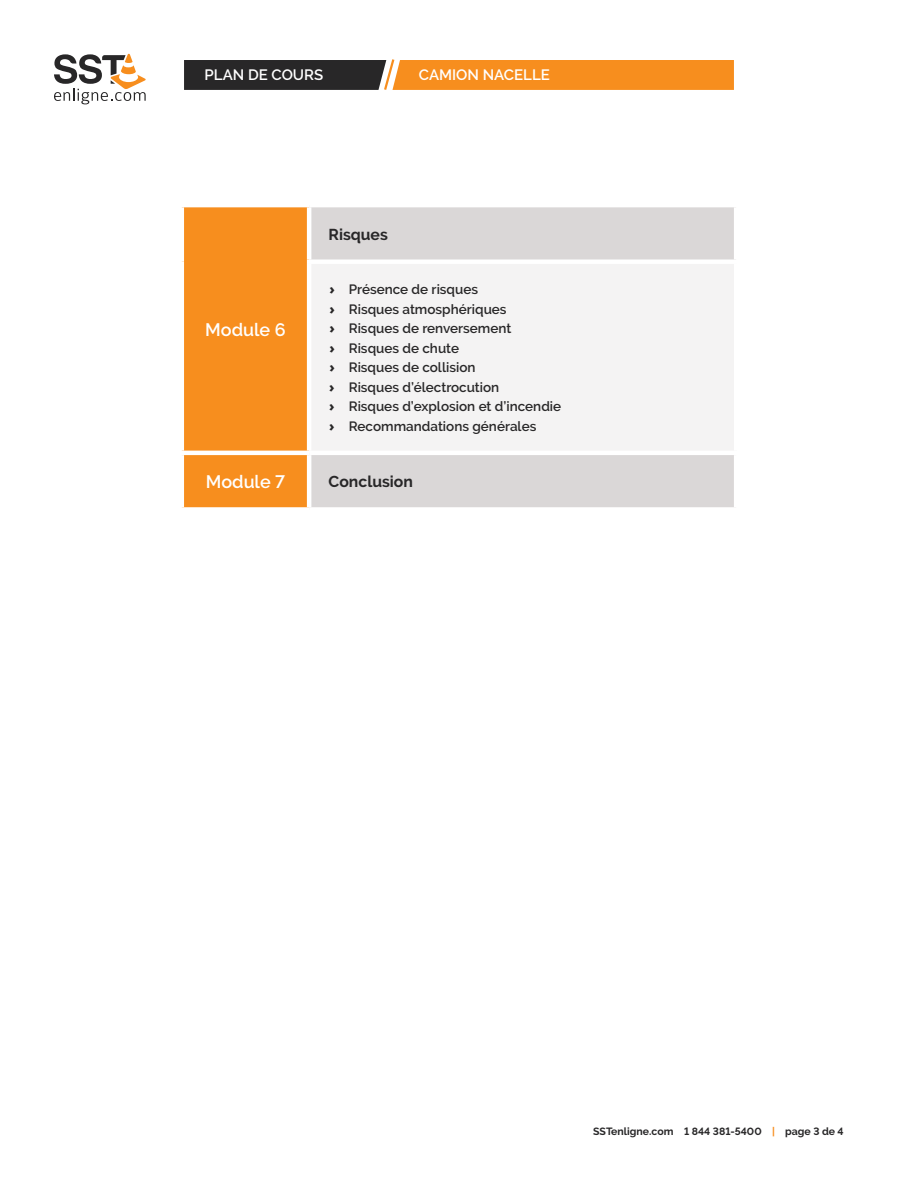
<style>
.page{position:relative;width:918px;height:1188px;background:#fff}
.page>*{position:absolute;margin:0;border:0;box-sizing:border-box;transform-origin:0 0}
.t1{font:600 18px "Rising Sun";color:#fff}
.t2{font:700 15.75px "Rising Sun";color:#282728}
.t3{font:600 15px "Rising Sun";color:#fff}
.t4{font:600 13.5px/19.5px "Rising Sun";color:#282728}
.t5{font:700 10.5px "Rising Sun";color:#282728}
.s1{font-family:"Open Sans";font-weight:800}
.s2{color:#f78e1e}
</style>
<div class="page">
<svg style="left:54px;top:54px;width:92px;height:50px"></svg>
<svg style="left:184px;top:59px;width:550px;height:31px;background:#af702d"></svg>
<div style="left:184px;top:207px;width:123px;height:300px;background:#f78e1e"></div>
<div style="left:311px;top:207px;width:423px;height:300px;background:#dad7d7"></div>
<div style="left:309px;top:262px;width:427px;height:191px;background:#f4f3f3"></div>
<div style="left:307px;top:259px;width:431px;height:5px;background:#fff"></div>
<hr style="left:307px;top:264px;width:4px;height:187px;background:#fff">
<hr style="left:734px;top:264px;width:4px;height:187px;background:#fff">
<hr style="left:180px;top:451px;width:129px;height:4px;background:#fff">
<hr style="left:309px;top:451px;width:429px;height:4px;background:#fff">
<p class="t3" style="left:205px;top:66px;width:120px">PLAN DE COURS</p>
<p class="t3" style="left:419px;top:66px;width:132px">CAMION NACELLE</p>
<h1 class="t1" style="left:205px;top:319px;width:82px">Module 6</h1>
<p class="t2" style="left:329px;top:225px;width:61px">Risques</p>
<p class="t4" style="left:329px;top:280px;width:233px"><span class="s1">›</span> Présence de risques<br><span class="s1">›</span> Risques atmosphériques<br><span class="s1">›</span> Risques de renversement<br><span class="s1">›</span> Risques de chute<br><span class="s1">›</span> Risques de collision<br><span class="s1">›</span> Risques d’électrocution<br><span class="s1">›</span> Risques d’explosion et d’incendie <span class="s1">›</span> Recommandations générales</p>
<h1 class="t1" style="left:206px;top:472px;width:81px">Module 7</h1>
<p class="t2" style="left:329px;top:473px;width:86px">Conclusion</p>
<p class="t5" style="left:593px;top:1126px;width:252px">SSTenligne.com 1 844 381-5400 <span class="s2">|</span> page 3 de 4</p>
</div>
